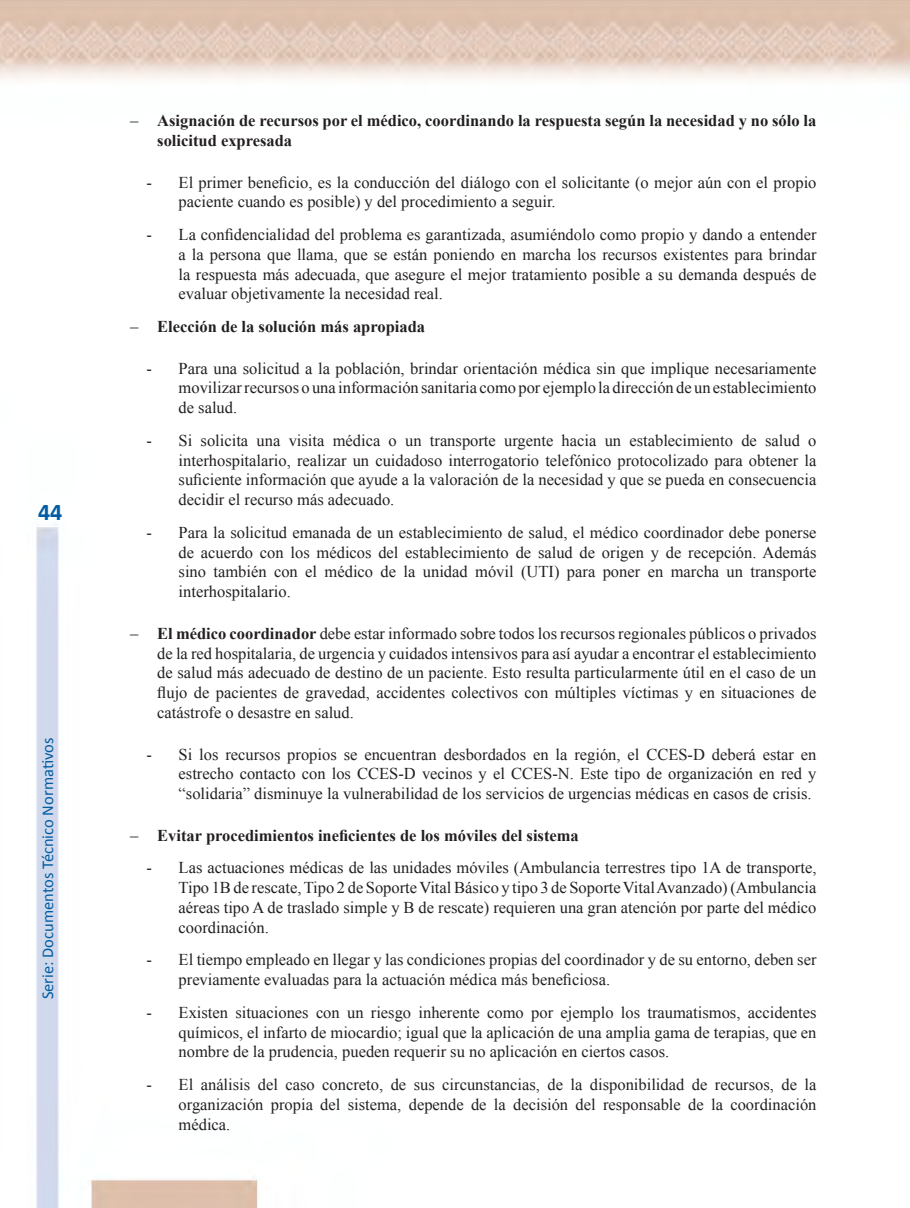
<style>
.page{position:relative;width:910px;height:1208px;background:#fff}
.page>*{position:absolute;margin:0;border:0;box-sizing:border-box;transform-origin:0 0}
.t1{font:700 24px "Calibri";color:#015ca3}
.t2{font:16.5px/19.8px "Times New Roman";color:#231f20;text-align:justify}
.t3{font:700 16.5px/19.8px "Times New Roman";color:#231f20}
.t4{font:16.5px "Calibri";color:#015ca3}
.s1{font-weight:400}
.s2{font-weight:700}
</style>
<div class="page">
<img style="left:0;top:0;width:910px;height:1208px">
<svg style="left:42px;top:761px;width:11px;height:8px"></svg>
<h1 class="t1" style="left:38px;top:497px;width:26px">44</h1>
<p class="t4" style="left:37px;top:999px;width:263px;rotate:-90deg">Serie: Documentos Técnico Norma vos</p>
<p class="t3" style="left:157px;top:111px;width:661px;text-indent:-27px"><span class="s1">–</span> Asignación de recursos por el médico, coordinando la respuesta según la necesidad y no sólo la solicitud expresada</p>
<p class="t2" style="left:179px;top:172px;width:639px;text-indent:-32px">- El primer beneficio, es la conducción del diálogo con el solicitante (o mejor aún con el propio paciente cuando es posible) y del procedimiento a seguir.</p>
<p class="t2" style="left:179px;top:224px;width:639px;text-indent:-32px">- La confidencialidad del problema es garantizada, asumiéndolo como propio y dando a entender a la persona que llama, que se están poniendo en marcha los recursos existentes para brindar la respuesta más adecuada, que asegure el mejor tratamiento posible a su demanda después de evaluar objetivamente la necesidad real.</p>
<p class="t3" style="left:130px;top:316px;width:296px"><span class="s1">–</span> Elección de la solución más apropiada</p>
<p class="t2" style="left:179px;top:358px;width:639px;text-indent:-32px">- Para una solicitud a la población, brindar orientación médica sin que implique necesariamente movilizar recursos o una información sanitaria como por ejemplo la dirección de un establecimiento de salud.</p>
<p class="t2" style="left:179px;top:430px;width:639px;text-indent:-32px">- Si solicita una visita médica o un transporte urgente hacia un establecimiento de salud o interhospitalario, realizar un cuidadoso interrogatorio telefónico protocolizado para obtener la suficiente información que ayude a la valoración de la necesidad y que se pueda en consecuencia decidir el recurso más adecuado.</p>
<p class="t2" style="left:179px;top:522px;width:639px;text-indent:-32px">- Para la solicitud emanada de un establecimiento de salud, el médico coordinador debe ponerse de acuerdo con los médicos del establecimiento de salud de origen y de recepción. Además sino también con el médico de la unidad móvil (UTI) para poner en marcha un transporte interhospitalario.</p>
<p class="t2" style="left:157px;top:623px;width:661px;text-indent:-27px">– <span class="s2">El médico coordinador</span> debe estar informado sobre todos los recursos regionales públicos o privados de la red hospitalaria, de urgencia y cuidados intensivos para así ayudar a encontrar el establecimiento de salud más adecuado de destino de un paciente. Esto resulta particularmente útil en el caso de un flujo de pacientes de gravedad, accidentes colectivos con múltiples víctimas y en situaciones de catástrofe o desastre en salud.</p>
<p class="t2" style="left:179px;top:744px;width:639px;text-indent:-32px">- Si los recursos propios se encuentran desbordados en la región, el CCES-D deberá estar en estrecho contacto con los CCES-D vecinos y el CCES-N. Este tipo de organización en red y “solidaria” disminuye la vulnerabilidad de los servicios de urgencias médicas en casos de crisis.</p>
<p class="t3" style="left:130px;top:825px;width:450px"><span class="s1">–</span> Evitar procedimientos ineficientes de los móviles del sistema</p>
<p class="t2" style="left:179px;top:858px;width:639px;text-indent:-32px">- Las actuaciones médicas de las unidades móviles (Ambulancia terrestres tipo 1A de transporte, Tipo 1B de rescate, Tipo 2 de Soporte Vital Básico y tipo 3 de Soporte Vital Avanzado) (Ambulancia aéreas tipo A de traslado simple y B de rescate) requieren una gran atención por parte del médico coordinación.</p>
<p class="t2" style="left:179px;top:950px;width:639px;text-indent:-32px">- El tiempo empleado en llegar y las condiciones propias del coordinador y de su entorno, deben ser previamente evaluadas para la actuación médica más beneficiosa.</p>
<p class="t2" style="left:179px;top:1002px;width:639px;text-indent:-32px">- Existen situaciones con un riesgo inherente como por ejemplo los traumatismos, accidentes químicos, el infarto de miocardio; igual que la aplicación de una amplia gama de terapias, que en nombre de la prudencia, pueden requerir su no aplicación en ciertos casos.</p>
<p class="t2" style="left:179px;top:1074px;width:639px;text-indent:-32px">- El análisis del caso concreto, de sus circunstancias, de la disponibilidad de recursos, de la organización propia del sistema, depende de la decisión del responsable de la coordinación médica.</p>
</div>
